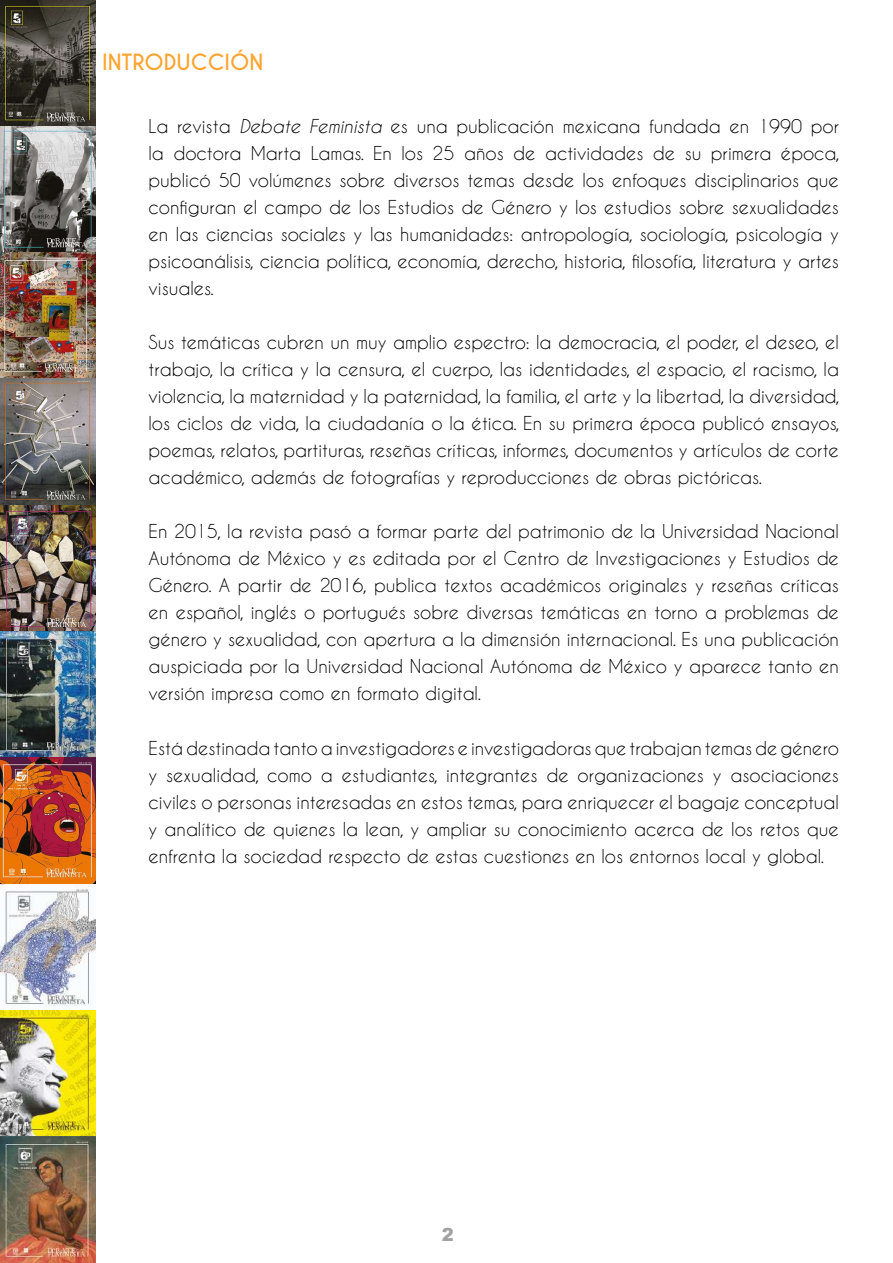
<style>
.page{position:relative;width:893px;height:1263px;background:#fff}
.page>*{position:absolute;margin:0;border:0;box-sizing:border-box;transform-origin:0 0}
.t1{font:700 21px "Caviar Dreams";color:#ffa430}
.t2{font:18px/27px "Caviar Dreams";color:#000;text-align:justify}
.t3{font:900 18px "Arial";color:#a1a1a1}
.s1{font-style:italic}
</style>
<div class="page">
<img style="left:0;top:0;width:96px;height:1263px">
<p class="t1" style="left:102px;top:50px;width:163px">INTRODUCCIÓN</p>
<p class="t2" style="left:149px;top:113px;width:692px">La revista <span class="s1">Debate Feminista</span> es una publicación mexicana fundada en 1990 por la doctora Marta Lamas. En los 25 años de actividades de su primera época, publicó 50 volúmenes sobre diversos temas desde los enfoques disciplinarios que configuran el campo de los Estudios de Género y los estudios sobre sexualidades en las ciencias sociales y las humanidades: antropología, sociología, psicología y psicoanálisis, ciencia política, economía, derecho, historia, filosofía, literatura y artes visuales.</p>
<p class="t2" style="left:149px;top:329px;width:692px">Sus temáticas cubren un muy amplio espectro: la democracia, el poder, el deseo, el trabajo, la crítica y la censura, el cuerpo, las identidades, el espacio, el racismo, la violencia, la maternidad y la paternidad, la familia, el arte y la libertad, la diversidad, los ciclos de vida, la ciudadanía o la ética. En su primera época publicó ensayos, poemas, relatos, partituras, reseñas críticas, informes, documentos y artículos de corte académico, además de fotografías y reproducciones de obras pictóricas.</p>
<p class="t2" style="left:149px;top:518px;width:692px">En 2015, la revista pasó a formar parte del patrimonio de la Universidad Nacional Autónoma de México y es editada por el Centro de Investigaciones y Estudios de Género. A partir de 2016, publica textos académicos originales y reseñas críticas en español, inglés o portugués sobre diversas temáticas en torno a problemas de género y sexualidad, con apertura a la dimensión internacional. Es una publicación auspiciada por la Universidad Nacional Autónoma de México y aparece tanto en versión impresa como en formato digital.</p>
<p class="t2" style="left:149px;top:734px;width:692px">Está destinada tanto a investigadores e investigadoras que trabajan temas de género y sexualidad, como a estudiantes, integrantes de organizaciones y asociaciones civiles o personas interesadas en estos temas, para enriquecer el bagaje conceptual y analítico de quienes la lean, y ampliar su conocimiento acerca de los retos que enfrenta la sociedad respecto de estas cuestiones en los entornos local y global.</p>
<p class="t3" style="left:442px;top:1222px;width:14px">2</p>
</div>
